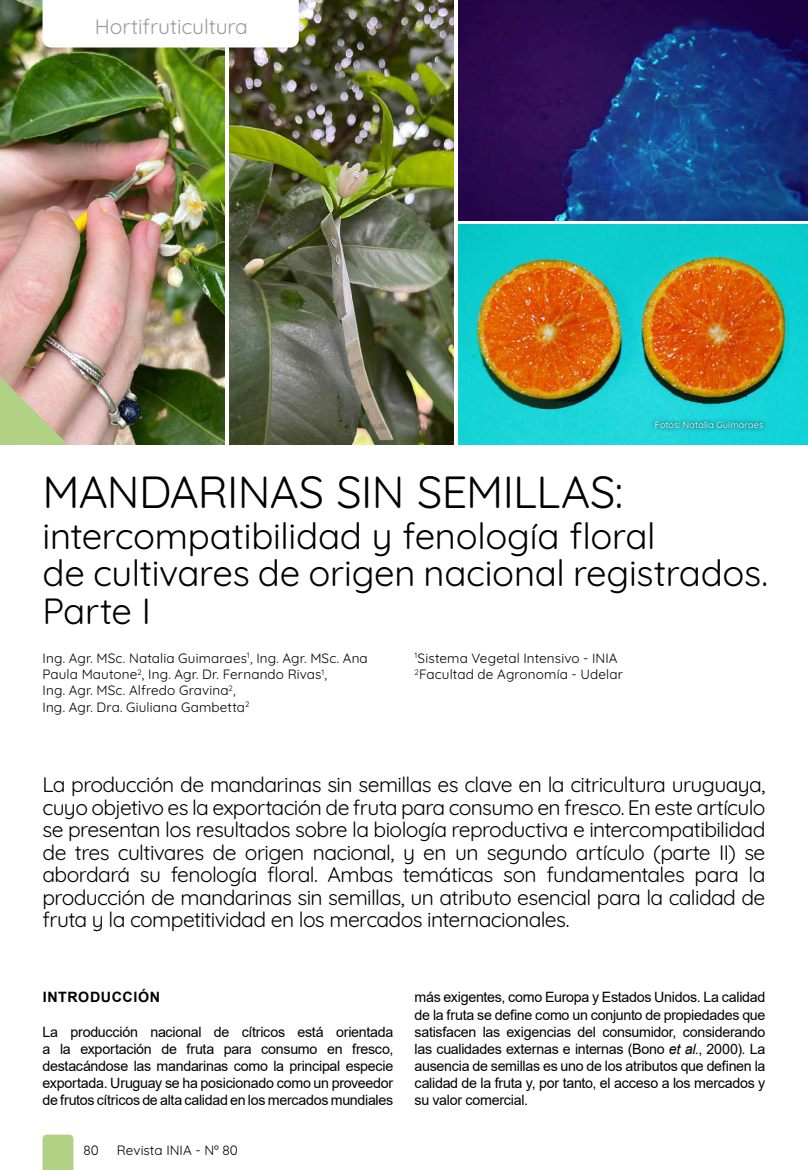
<style>
.page{position:relative;width:808px;height:1170px;background:#fff}
.page>*{position:absolute;margin:0;border:0;box-sizing:border-box;transform-origin:0 0}
.t1{font:300 45px "Quicksand";letter-spacing:-.015em;color:#000}
.t2{font:300 36.45px/37.7px "Quicksand";letter-spacing:-.005em;color:#000}
.t3{font:300 21px/22.5px "Quicksand";letter-spacing:-.03em;color:#000;text-align:justify}
.t4{font:300 21px "Quicksand";letter-spacing:-.005em;color:#9d9d9c}
.t5{font:14.25px/17.1px "Arial";letter-spacing:-.02em;color:#000;text-align:justify}
.t6{font:700 14.25px "Arial";letter-spacing:.04em;color:#000}
.t7{font:300 13.5px/16.2px "Quicksand";letter-spacing:.01em;color:#000}
.t8{font:300 9px "Quicksand";letter-spacing:.025em;color:#fff}
.s1{font-style:italic}
</style>
<div class="page">
<svg style="left:43px;top:1134px;width:30px;height:35px"></svg>
<img style="left:0;top:0;width:224px;height:445px">
<img style="left:459px;top:224px;width:349px;height:221px">
<img style="left:459px;top:0;width:349px;height:220px">
<img style="left:229px;top:0;width:225px;height:445px">
<svg style="left:0;top:376px;width:68px;height:69px;background:#c7c399"></svg>
<svg style="left:651px;top:417px;width:116px;height:15px;background:#18bfc4"></svg>
<svg style="left:43px;top:0;width:257px;height:47px"></svg>
<h3 class="t4" style="left:95px;top:10px;width:155px">Hortifruticultura</h3>
<p class="t8" style="left:655px;top:417px;width:110px">Fotos: Natalia Guimaraes</p>
<h1 class="t1" style="left:43px;top:457px;width:582px">MANDARINAS SIN SEMILLAS:</h1>
<h2 class="t2" style="left:43px;top:513px;width:727px">intercompatibilidad y fenología floral<br>de cultivares de origen nacional registrados.<br>Parte I</h2>
<p class="t7" style="left:43px;top:648px;width:327px">Ing. Agr. MSc. Natalia Guimaraes<sup>1</sup>, Ing. Agr. MSc. Ana Paula Mautone<sup>2</sup>, Ing. Agr. Dr. Fernando Rivas<sup>1</sup>,<br>Ing. Agr. MSc. Alfredo Gravina<sup>2</sup>,<br>Ing. Agr. Dra. Giuliana Gambetta<sup>2</sup></p>
<p class="t7" style="left:415px;top:648px;width:210px"><sup>1</sup>Sistema Vegetal Intensivo - INIA<br><sup>2</sup>Facultad de Agronomía - Udelar</p>
<p class="t3" style="left:43px;top:771px;width:724px">La producción de mandarinas sin semillas es clave en la citricultura uruguaya, cuyo objetivo es la exportación de fruta para consumo en fresco. En este artículo se presentan los resultados sobre la biología reproductiva e intercompatibilidad de tres cultivares de origen nacional, y en un segundo artículo (parte II) se abordará su fenología floral. Ambas temáticas son fundamentales para la producción de mandarinas sin semillas, un atributo esencial para la calidad de fruta y la competitividad en los mercados internacionales.</p>
<p class="t6" style="left:43px;top:987px;width:119px">INTRODUCCIÓN</p>
<p class="t5" style="left:43px;top:1022px;width:352px">La producción nacional de cítricos está orientada a la exportación de fruta para consumo en fresco, destacándose las mandarinas como la principal especie exportada. Uruguay se ha posicionado como un proveedor de frutos cítricos de alta calidad en los mercados mundiales</p>
<p class="t7" style="left:84px;top:1140px;width:17px">80</p>
<p class="t7" style="left:117px;top:1140px;width:122px">Revista INIA - Nº 80</p>
<p class="t5" style="left:415px;top:988px;width:352px">más exigentes, como Europa y Estados Unidos. La calidad de la fruta se define como un conjunto de propiedades que satisfacen las exigencias del consumidor, considerando las cualidades externas e internas (Bono <span class="s1">et al.</span>, 2000). La ausencia de semillas es uno de los atributos que definen la calidad de la fruta y, por tanto, el acceso a los mercados y su valor comercial.</p>
</div>
